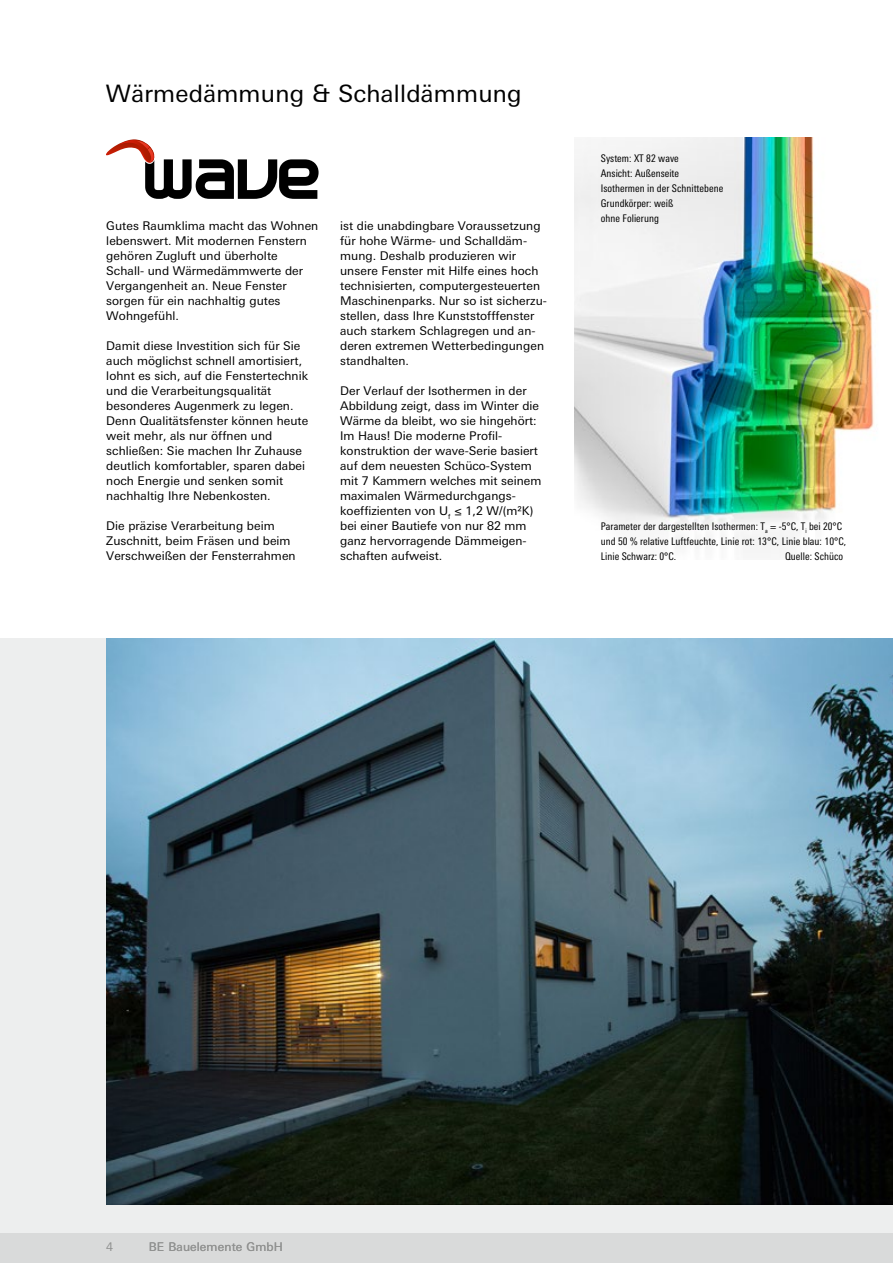
<style>
.page{position:relative;width:893px;height:1263px;background:#edeeee}
.page>*{position:absolute;margin:0;border:0;box-sizing:border-box;transform-origin:0 0}
.t1{font:24px "LT Univers Basic";letter-spacing:.01em;color:#000}
.t2{font:12px/15px "LT Univers Basic";letter-spacing:.005em;color:#000}
.t3{font:12px "LT Univers Basic";letter-spacing:.01em;color:#919291}
.t4{font:condensed 10.5px/15px "LT Univers";letter-spacing:.005em;color:#000}
</style>
<div class="page">
<div style="left:0;top:1233px;width:893px;height:30px;background:#d9dada"></div>
<img style="left:106px;top:639px;width:787px;height:565px">
<div style="left:0;top:0;width:893px;height:638px;background:#fff"></div>
<img style="left:574px;top:137px;width:304px;height:409px">
<svg style="left:106px;top:139px;width:213px;height:60px"></svg>
<h1 class="t1" style="left:106px;top:79px;width:417px">Wärmedämmung &amp; Schalldämmung</h1>
<p class="t2" style="left:106px;top:218px;width:214px">Gutes Raumklima macht das Wohnen lebenswert. Mit modernen Fenstern gehören Zugluft und überholte<br>Schall- und Wärmedämmwerte der<br>Vergangenheit an. Neue Fenster sorgen für ein nachhaltig gutes<br>Wohngefühl.</p>
<p class="t2" style="left:106px;top:338px;width:203px">Damit diese Investition sich für Sie auch möglichst schnell amortisiert, lohnt es sich, auf die Fenstertechnik und die Verarbeitungsqualität besonderes Augenmerk zu legen.<br>Denn Qualitätsfenster können heute weit mehr, als nur öffnen und schließen: Sie machen Ihr Zuhause deutlich komfortabler, sparen dabei noch Energie und senken somit nachhaltig Ihre Nebenkosten.</p>
<p class="t2" style="left:106px;top:518px;width:191px">Die präzise Verarbeitung beim<br>Zuschnitt, beim Fräsen und beim<br>Verschweißen der Fensterrahmen</p>
<p class="t2" style="left:340px;top:218px;width:208px">ist die unabdingbare Voraussetzung für hohe Wärme- und Schalldäm&shy;mung. Deshalb produzieren wir unsere Fenster mit Hilfe eines hoch technisierten, computergesteuerten Maschinenparks. Nur so ist sicherzu&shy;stellen, dass Ihre Kunststofffenster auch starkem Schlagregen und an&shy;deren extremen Wetterbedingungen standhalten.</p>
<p class="t2" style="left:340px;top:383px;width:203px">Der Verlauf der Isothermen in der<br>Abbildung zeigt, dass im Winter die<br>Wärme da bleibt, wo sie hingehört:<br>Im Haus! Die moderne Profil&shy;konstruktion der wave-Serie basiert auf dem neuesten Schüco-System mit 7 Kammern welches mit seinem maximalen Wärmedurchgangs&shy;koeffizienten von U<sub>f</sub> ≤ 1,2 W/(m²K) bei einer Bautiefe von nur 82 mm ganz hervorragende Dämmeigen&shy;schaften aufweist.</p>
<p class="t4" style="left:601px;top:151px;width:124px">System: XT 82 wave<br>Ansicht: Außenseite<br>Isothermen in der Schnittebene<br>Grundkörper: weiß<br>ohne Folierung</p>
<p class="t4" style="left:601px;top:518px;width:247px">Parameter der dargestellten Isothermen: T<sub>a</sub> = -5°C, T<sub>i</sub> bei 20°C und 50 % relative Luftfeuchte, Linie rot: 13°C, Linie blau: 10°C,<br>Linie Schwarz: 0°C.</p>
<p class="t4" style="left:785px;top:548px;width:59px">Quelle: Schüco</p>
<p class="t3" style="left:106px;top:1240px;width:8px">4</p>
<p class="t3" style="left:149px;top:1240px;width:136px">BE Bauelemente GmbH</p>
</div>
